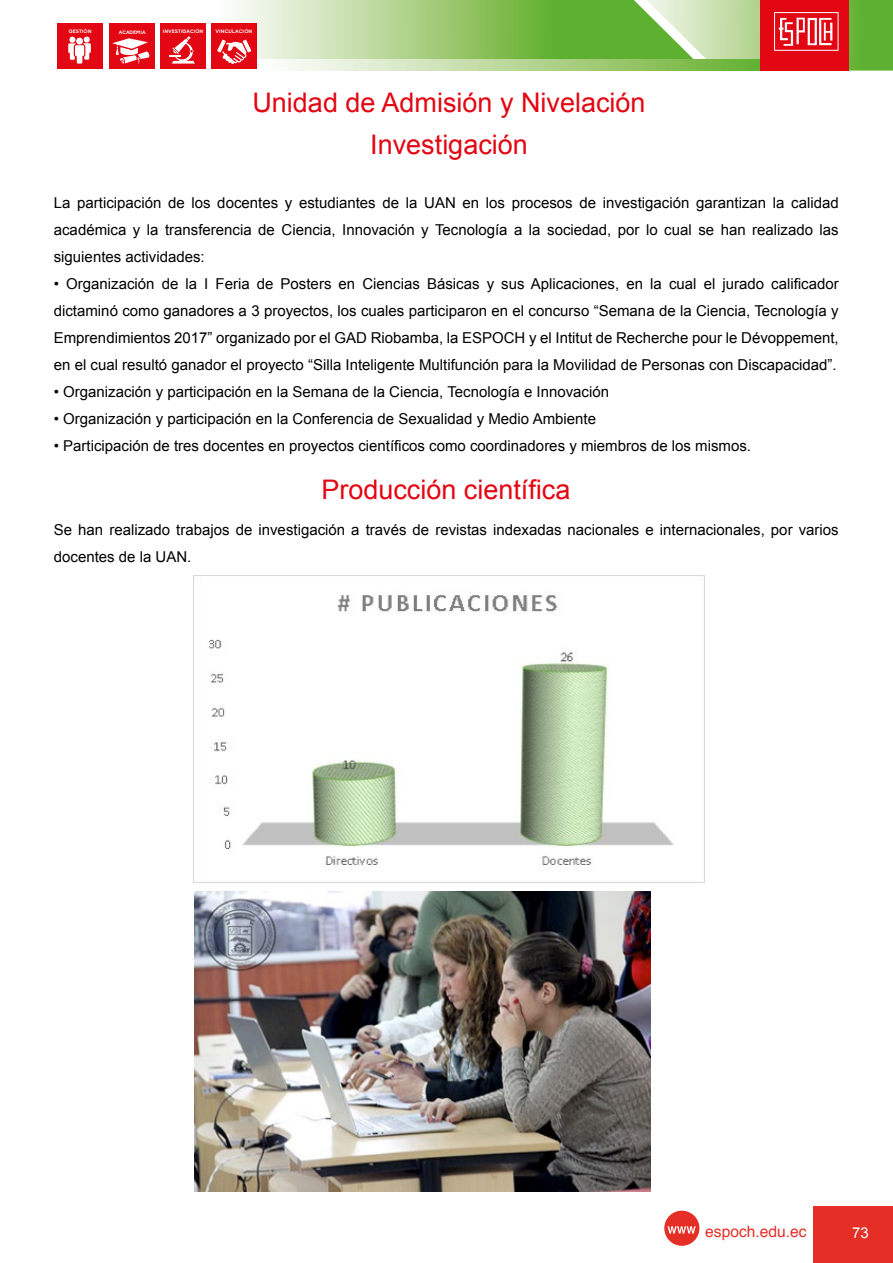
<style>
.page{position:relative;width:893px;height:1263px;background:#fff}
.page>*{position:absolute;margin:0;border:0;box-sizing:border-box;transform-origin:0 0}
.t1{font:27px "Arial";color:#e30613}
.t2{font:15.6px "Helvetica";color:#e42e26}
.t3{font:15px/27px "Arial";color:#000;text-align:justify}
.t4{font:15px "Arial";color:#fff}
.t5{font:700 4.8px "Biko";color:#fff;scale:1.05 1}
</style>
<div class="page">
<div style="left:664px;top:1211px;width:35px;height:35px;background:#e42e26;border-radius:50%"></div>
<svg style="left:667px;top:1226px;width:29px;height:7px"></svg>
<div style="left:57px;top:23px;width:46px;height:45px;background:#e30613"></div>
<div style="left:109px;top:23px;width:45px;height:45px;background:#e30613"></div>
<svg style="left:68px;top:37px;width:23px;height:27px"></svg>
<svg style="left:113px;top:38px;width:36px;height:26px"></svg>
<div style="left:160px;top:23px;width:46px;height:45px;background:#e30613"></div>
<svg style="left:169px;top:0;width:724px;height:71px;background:#b3af75"></svg>
<div style="left:814px;top:1206px;width:79px;height:57px;background:#e42e26"></div>
<img style="left:194px;top:575px;width:510px;height:308px">
<img style="left:195px;top:891px;width:455px;height:301px">
<p class="t5" style="left:69px;top:29px;width:23px">GESTIÓN</p>
<p class="t5" style="left:119px;top:30px;width:27px">ACADEMIA</p>
<p class="t5" style="left:163px;top:28px;width:40px">INVESTIGACIÓN</p>
<p class="t5" style="left:216px;top:28px;width:36px">VINCULACIÓN</p>
<h1 class="t1" style="left:252px;top:85px;width:395px">Unidad de Admisión y Nivelación</h1>
<h1 class="t1" style="left:370px;top:127px;width:159px">Investigación</h1>
<p class="t3" style="left:54px;top:190px;width:786px">La participación de los docentes y estudiantes de la UAN en los procesos de investigación garantizan la calidad académica y la transferencia de Ciencia, Innovación y Tecnología a la sociedad, por lo cual se han realizado las siguientes actividades:</p>
<p class="t3" style="left:54px;top:271px;width:786px">• Organización de la I Feria de Posters en Ciencias Básicas y sus Aplicaciones, en la cual el jurado calificador dictaminó como ganadores a 3 proyectos, los cuales participaron en el concurso “Semana de la Ciencia, Tecnología y Emprendimientos 2017” organizado por el GAD Riobamba, la ESPOCH y el Intitut de Recherche pour le Dévoppement, en el cual resultó ganador el proyecto “Silla Inteligente Multifunción para la Movilidad de Personas con Discapacidad”.</p>
<p class="t3" style="left:54px;top:379px;width:557px">• Organización y participación en la Semana de la Ciencia, Tecnología e Innovación</p>
<p class="t3" style="left:54px;top:406px;width:544px">• Organización y participación en la Conferencia de Sexualidad y Medio Ambiente</p>
<p class="t3" style="left:54px;top:433px;width:699px">• Participación de tres docentes en proyectos científicos como coordinadores y miembros de los mismos.</p>
<h1 class="t1" style="left:321px;top:472px;width:251px">Producción científica</h1>
<p class="t3" style="left:54px;top:516px;width:786px">Se han realizado trabajos de investigación a través de revistas indexadas nacionales e internacionales, por varios docentes de la UAN.</p>
<p class="t2" style="left:705px;top:1219px;width:103px">espoch.edu.ec</p>
<p class="t4" style="left:852px;top:1223px;width:18px">73</p>
</div>
